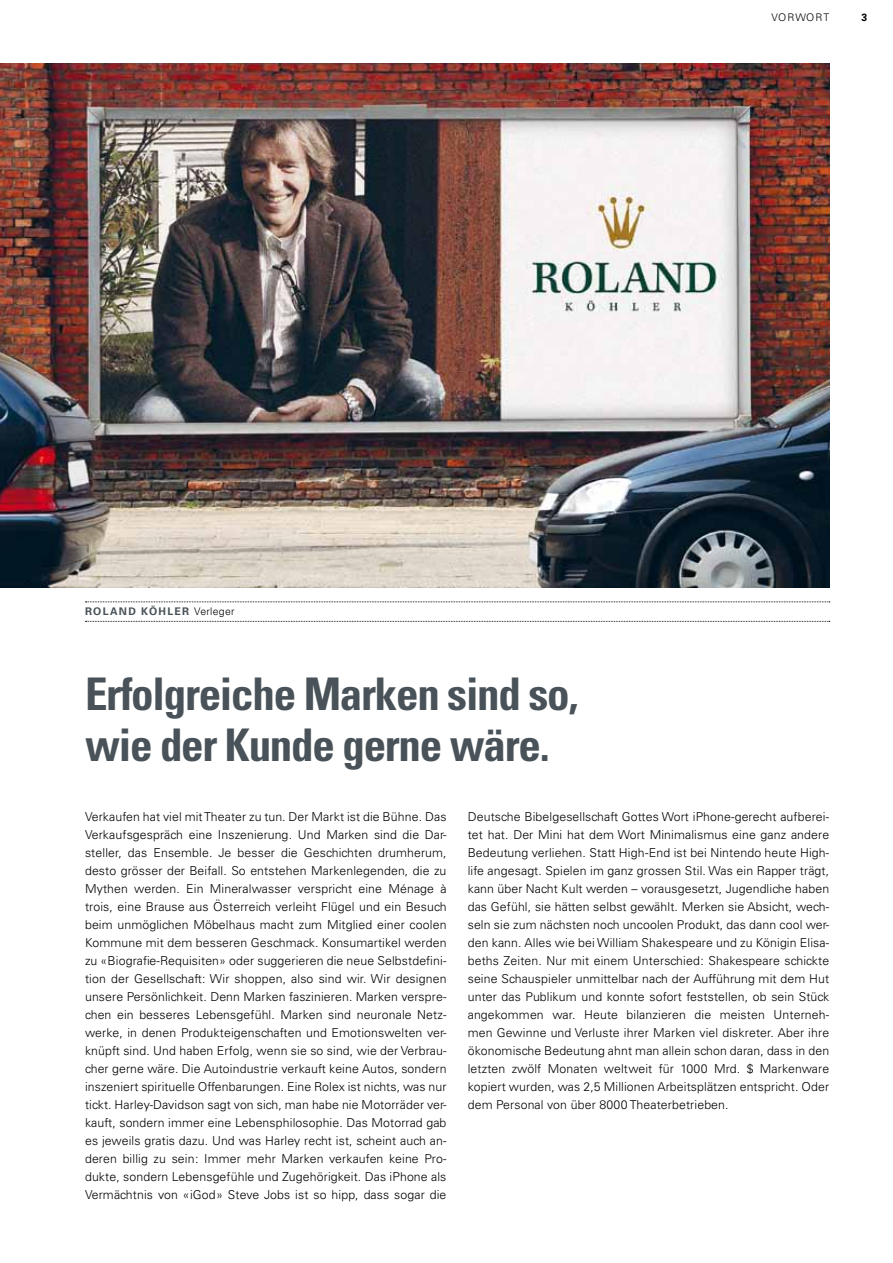
<style>
.page{position:relative;width:893px;height:1263px;background:#fff}
.page>*{position:absolute;margin:0;border:0;box-sizing:border-box;transform-origin:0 0}
.t1{font:700 condensed 45px/51px "Univers LT Std";letter-spacing:-.03em;color:#485258}
.t2{font:300 12.3px/18px "Univers LT Std";letter-spacing:.01em;color:#000;text-align:justify}
.t3{font:700 10.5px "Univers LT Std";letter-spacing:.125em;color:#485258}
.t4{font:700 10.5px "Univers LT Std";color:#000}
.s1{font-weight:300;color:#000}
</style>
<div class="page">
<img style="left:0;top:64px;width:829px;height:523px">
<svg style="left:85px;top:601px;width:745px;height:1px"></svg>
<svg style="left:85px;top:621px;width:745px;height:1px"></svg>
<p class="t4" style="left:862px;top:11px;width:7px">3</p>
<p class="t3" style="left:85px;top:605px;width:151px">ROLAND KÖHLER <span class="s1">Verleger</span></p>
<h1 class="t1" style="left:85px;top:668px;width:495px">Erfolgreiche Marken sind so, wie der Kunde gerne wäre.</h1>
<p class="t2" style="left:85px;top:808px;width:363px">Verkaufen hat viel mit Theater zu tun. Der Markt ist die Bühne. Das Verkaufsgespräch eine Inszenierung. Und Marken sind die Dar&shy;steller, das Ensemble. Je besser die Geschichten drumherum, desto grösser der Beifall. So entstehen Markenlegenden, die zu Mythen werden. Ein Mineralwasser verspricht eine Ménage à trois, eine Brause aus Österreich verleiht Flügel und ein Besuch beim unmöglichen Möbelhaus macht zum Mitglied einer coolen Kommune mit dem besseren Geschmack. Konsumartikel werden zu «Biografie-Requisiten» oder suggerieren die neue Selbstdefini&shy;tion der Gesellschaft: Wir shoppen, also sind wir. Wir designen unsere Persönlichkeit. Denn Marken faszinieren. Marken verspre&shy;chen ein besseres Lebensgefühl. Marken sind neuronale Netz&shy;werke, in denen Produkteigenschaften und Emotionswelten ver&shy;knüpft sind. Und haben Erfolg, wenn sie so sind, wie der Verbrau&shy;cher gerne wäre. Die Autoindustrie verkauft keine Autos, sondern inszeniert spirituelle Offenbarungen. Eine Rolex ist nichts, was nur tickt. Harley-Davidson sagt von sich, man habe nie Motorräder ver&shy;kauft, sondern immer eine Lebensphilosophie. Das Motorrad gab es jeweils gratis dazu. Und was Harley recht ist, scheint auch an&shy;deren billig zu sein: Immer mehr Marken verkaufen keine Pro&shy;dukte, sondern Lebensgefühle und Zugehörigkeit. Das iPhone als Vermächtnis von «iGod» Steve Jobs ist so hipp, dass sogar die</p>
<p class="t2" style="left:468px;top:808px;width:363px">Deutsche Bibelgesellschaft Gottes Wort iPhone-gerecht aufberei&shy;tet hat. Der Mini hat dem Wort Minimalismus eine ganz andere Bedeutung verliehen. Statt High-End ist bei Nintendo heute High&shy;life angesagt. Spielen im ganz grossen Stil. Was ein Rapper trägt, kann über Nacht Kult werden – vorausgesetzt, Jugendliche haben das Gefühl, sie hätten selbst gewählt. Merken sie Absicht, wech&shy;seln sie zum nächsten noch uncoolen Produkt, das dann cool wer&shy;den kann. Alles wie bei William Shakespeare und zu Königin Elisa&shy;beths Zeiten. Nur mit einem Unterschied: Shakespeare schickte seine Schauspieler unmittelbar nach der Aufführung mit dem Hut unter das Publikum und konnte sofort feststellen, ob sein Stück angekommen war. Heute bilanzieren die meisten Unterneh&shy;men Gewinne und Verluste ihrer Marken viel diskreter. Aber ihre ökonomische Bedeutung ahnt man allein schon daran, dass in den letzten zwölf Monaten weltweit für 1000 Mrd. $ Markenware kopiert wurden, was 2,5 Millionen Arbeitsplätzen entspricht. Oder dem Personal von über 8000 Theaterbetrieben.</p>
</div>
